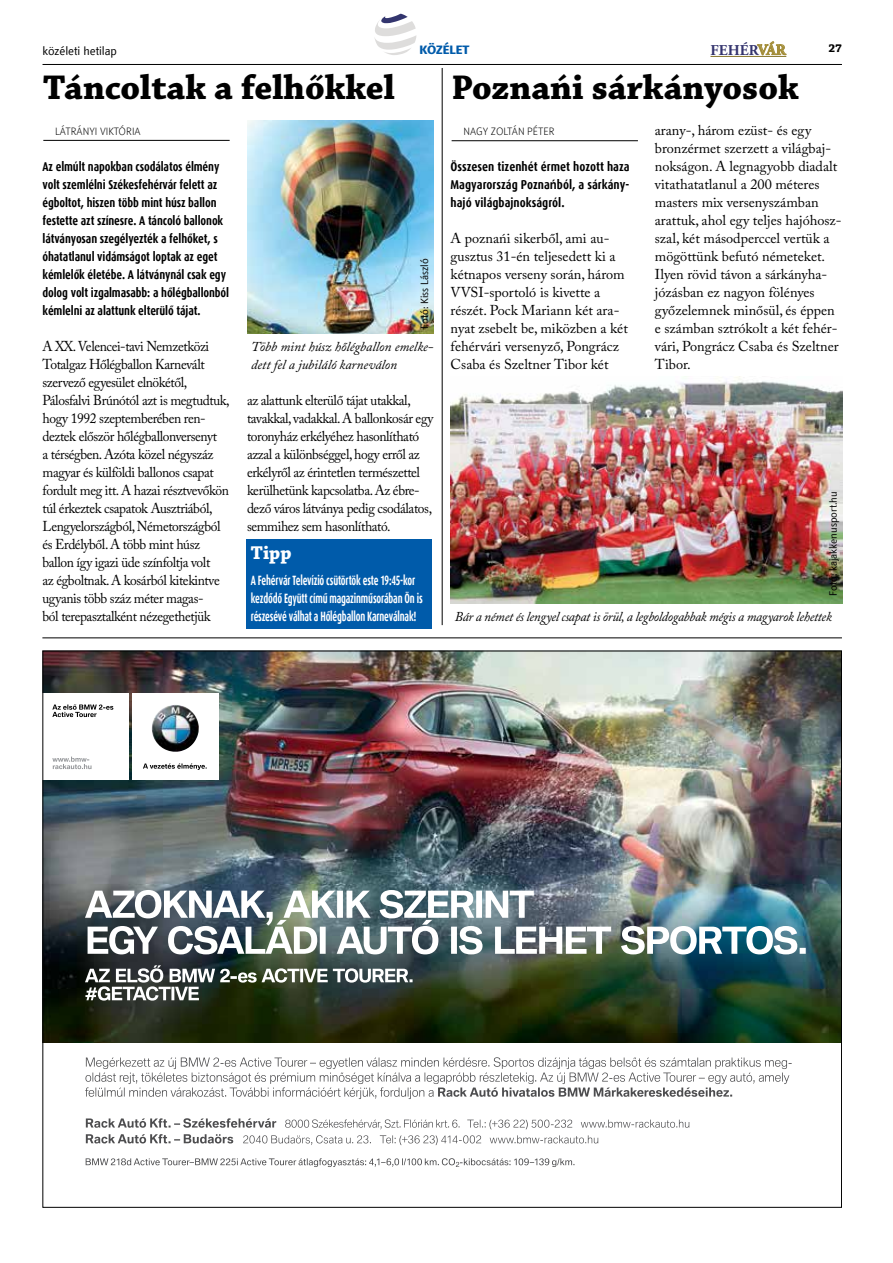
<style>
.page{position:relative;width:893px;height:1263px;background:#fff}
.page>*{position:absolute;margin:0;border:0;box-sizing:border-box;transform-origin:0 0}
.t1{font:700 36px "Chaparral Pro";color:#000}
.t2{font:700 19.5px "Chaparral Pro";color:#fff}
.t3{font:700 15px "Adobe Garamond Pro";color:#34346e}
.t4{font:14.25px/18px "Adobe Caslon Pro";letter-spacing:-.03em;color:#000;scale:.95 1}
.t5{font:14.25px/18px "Adobe Caslon Pro";color:#000}
.t6{font:italic 13.5px/18px "Adobe Caslon Pro";letter-spacing:-.015em;color:#000}
.t7{font:700 13.5px/18px "Dax CE Condensed";letter-spacing:-.015em;color:#fff;scale:.75 1}
.t8{font:700 12.75px/18px "Dax CE Condensed";letter-spacing:-.01em;color:#000;scale:.95 1}
.t9{font:700 12.75px/18px "Dax CE Condensed";letter-spacing:-.01em;color:#000;text-align:justify}
.t10{font:12px "Textra LT";color:#000}
.t11{font:800 12px "Textra LT";color:#005baa}
.t12{font:700 12px "Chaparral Pro";color:#000}
.t13{font:10.5px "Textra LT";color:#000}
.t14{font:300 10.5px "Textra LT";color:#000}
.s1{color:#a38d38}
.s2{font-family:"Arial"}
</style>
<div class="page">
<hr style="left:43px;top:64px;width:799px;height:1px;background:#000">
<svg style="left:757px;top:41px;width:29px;height:14px"></svg>
<hr style="left:710px;top:56px;width:76px;height:1px;background:#87762c">
<svg style="left:374px;top:14px;width:42px;height:41px"></svg>
<div style="left:247px;top:539px;width:185px;height:89px;background:#005baa"></div>
<hr style="left:42px;top:637px;width:800px;height:1px;background:#000">
<img style="left:44px;top:653px;width:796px;height:231px">
<img style="left:44px;top:884px;width:796px;height:158px">
<svg style="left:85px;top:1057px;width:707px;height:42px"></svg>
<svg style="left:86px;top:1158px;width:488px;height:9px"></svg>
<svg style="left:86px;top:1118px;width:603px;height:27px"></svg>
<svg style="left:85px;top:965px;width:328px;height:35px"></svg>
<img style="left:85px;top:890px;width:721px;height:64px">
<div style="left:42px;top:693px;width:87px;height:87px;background:#fff"></div>
<div style="left:132px;top:693px;width:87px;height:87px;background:#fff"></div>
<img style="left:151px;top:705px;width:48px;height:47px">
<svg style="left:52px;top:704px;width:61px;height:13px"></svg>
<svg style="left:143px;top:763px;width:64px;height:7px"></svg>
<svg style="left:52px;top:756px;width:40px;height:13px"></svg>
<hr style="left:43px;top:140px;width:187px;height:1px;background:#000">
<hr style="left:452px;top:140px;width:186px;height:1px;background:#000">
<hr style="left:442px;top:68px;width:1px;height:557px;background:#000">
<img style="left:247px;top:121px;width:187px;height:212px">
<img style="left:451px;top:376px;width:391px;height:228px">
<p class="t10" style="left:43px;top:43px;width:76px">közéleti hetilap</p>
<p class="t3" style="left:711px;top:41px;width:77px">FEHÉR<span class="s1">VÁR</span></p>
<p class="t11" style="left:419px;top:42px;width:52px">KÖZÉLET</p>
<p class="t12" style="left:828px;top:41px;width:15px">27</p>
<h1 class="t1" style="left:43px;top:66px;width:353px">Táncoltak a felhőkkel</h1>
<h1 class="t1" style="left:451px;top:66px;width:349px">Poznańi sárkányosok</h1>
<p class="t5" style="left:655px;top:121px;width:188px">arany-, három ezüst- és egy bronzérmet szerzett a világbaj&shy;nokságon. A legnagyobb diadalt vitathatatlanul a 200 méteres masters mix versenyszámban arattuk, ahol egy teljes hajóhos - szal, két másodperccel vertük a mögöttünk befutó németeket.<br>Ilyen rövid távon a sárkányha&shy;józásban ez nagyon fölényes győzelemnek minősül, és éppen e számban sztrókolt a két fehér&shy;vári, Pongrácz Csaba és Szeltner<br>Tibor.</p>
<p class="t14" style="left:55px;top:125px;width:87px">LÁTRÁNYI VIKTÓRIA</p>
<p class="t14" style="left:463px;top:125px;width:93px">NAGY ZOLTÁN PÉTER</p>
<p class="t9" style="left:451px;top:158px;width:181px">Összesen tizenhét érmet hozott haza Magyarország Pozna<span class="s2">ń</span>ból, a sárkány&shy;hajó világbajnokságról.</p>
<p class="t5" style="left:451px;top:229px;width:179px">A poznańi sikerből, ami au&shy;gusztus 31-én teljesedett ki a kétnapos verseny során, három<br>VVSI-sportoló is kivette a részét. Pock Mariann két ara&shy;nyat zsebelt be, miközben a két fehérvári versenyző, Pongrácz<br>Csaba és Szeltner Tibor két</p>
<p class="t8" style="left:43px;top:158px;width:198px">Az elmúlt napokban csodálatos élmény volt szemlélni Székesfehérvár felett az égboltot, hiszen több mint húsz ballon festette azt színesre. A táncoló ballonok látványosan szegélyezték a felhőket, s óhatatlanul vidámságot loptak az eget kémlelők életébe. A látványnál csak egy dolog volt izgalmasabb: a hőlégballonból kémlelni az alattunk elterülő tájat.</p>
<p class="t4" style="left:43px;top:337px;width:198px">A XX. Velencei-tavi Nemzetközi Totalgaz Hőlégballon Karnevált szervező egyesület elnökétől, Pálosfalvi Brúnótól azt is megtudtuk, hogy 1992 szeptemberében ren&shy;deztek először hőlégballonversenyt<br>a térségben. Azóta közel négyszáz magyar és külföldi ballonos csapat fordult meg itt. A hazai résztvevőkön túl érkeztek csapatok Ausztriából, Lengyelországból, Németországból és Erdélyből. A több mint húsz ballon így igazi üde színfoltja volt<br>az égboltnak. A kosárból kitekintve ugyanis több száz méter magas-<br>ból terepasztalként nézegethetjük</p>
<p class="t13" style="left:418px;top:329px;width:72px;rotate:-90deg">Fotó: Kiss László</p>
<p class="t6" style="left:251px;top:337px;width:184px">Több mint húsz hőlégballon emelke&shy;dett fel a jubiláló karneválon</p>
<p class="t4" style="left:247px;top:391px;width:198px">az alattunk elterülő tájat utakkal, tavakkal, vadakkal. A ballonkosár egy toronyház erkélyéhez hasonlítható azzal a különbséggel, hogy erről az erkélyről az érintetlen természettel kerülhetünk kapcsolatba. Az ébre&shy;dező város látványa pedig csodálatos, semmihez sem hasonlítható.</p>
<p class="t13" style="left:827px;top:596px;width:106px;rotate:-90deg">Fotó: kajakkenusport.hu</p>
<h2 class="t2" style="left:251px;top:541px;width:42px">Tipp</h2>
<p class="t7" style="left:251px;top:571px;width:231px">A Fehérvár Televízió csütörtök este 19:45-kor kezdődő Együtt című magazinműsorában Ön is részesévé válhat a Hőlégballon Karneválnak!</p>
<p class="t6" style="left:455px;top:607px;width:378px">Bár a német és lengyel csapat is örül, a legboldogabbak mégis a magyarok lehettek</p>
</div>
